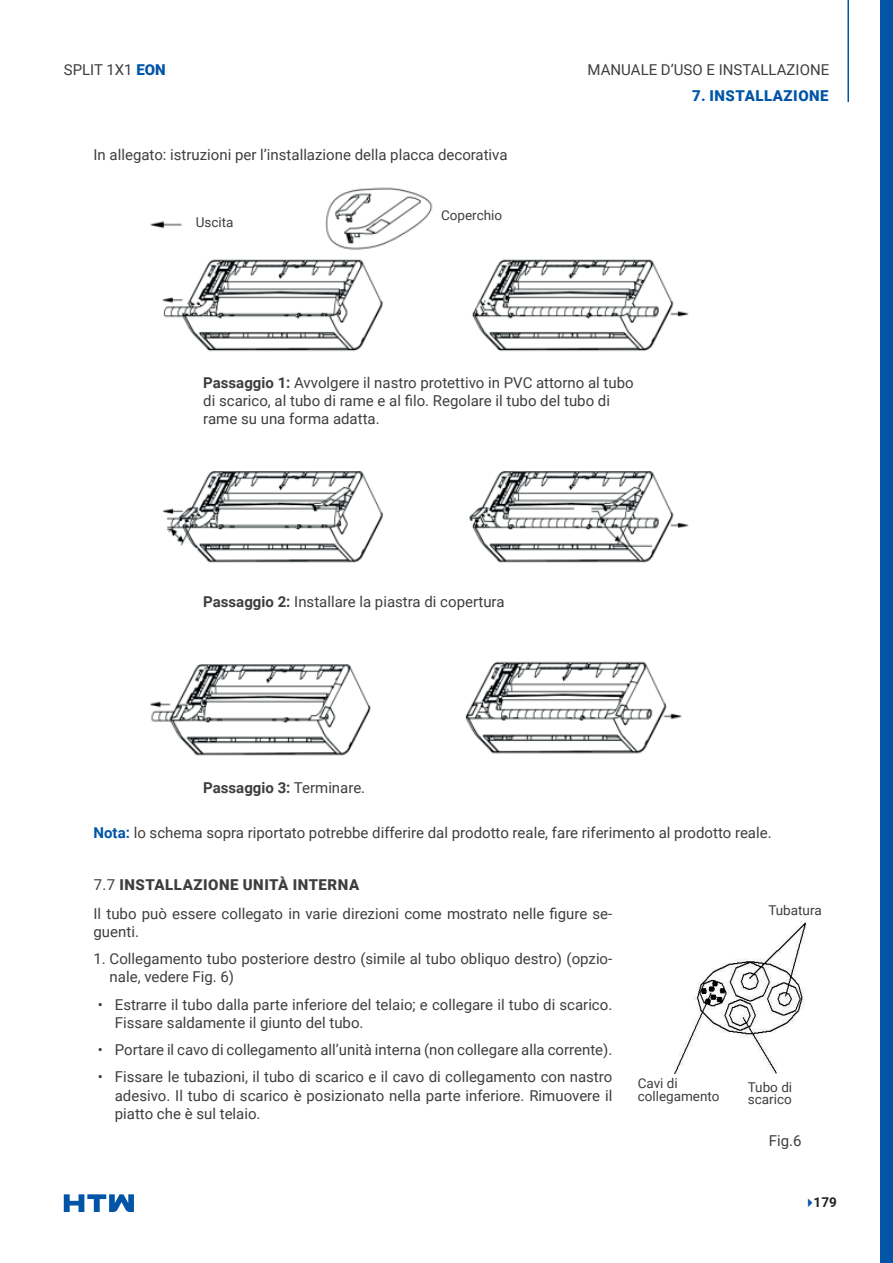
<style>
.page{position:relative;width:893px;height:1263px;background:#fff}
.page>*{position:absolute;margin:0;border:0;box-sizing:border-box;transform-origin:0 0}
.Text{font:15px/18px "Roboto";color:#3e3e3f}
.Head{font:900 15px "Roboto";letter-spacing:.035em;color:#3e3e3f}
.Text-2{font:700 15px "Roboto";color:#3e3e3f}
.t1{font:900 15px "Roboto";letter-spacing:.035em;color:#0154a6}
.Text-3{font:13.5px/13.5px "Roboto";color:#3e3e3f}
.t2{font:700 13.5px "Roboto";color:#222}
.s1{font-weight:900;color:#0154a6}
.s2{font-weight:700}
.s3{font-weight:400}
.s4{font-weight:700;color:#0154a6}
.s5{color:#0154a6}
</style>
<div class="page">
<hr style="left:847px;top:0;width:2px;height:102px;background:#0154a6">
<div style="left:880px;top:0;width:13px;height:1263px;background:#0154a6"></div>
<svg style="left:64px;top:1194px;width:70px;height:18px"></svg>
<img style="left:150px;top:187px;width:539px;height:165px">
<img style="left:150px;top:471px;width:539px;height:285px">
<img style="left:674px;top:922px;width:133px;height:151px">
<p class="Text" style="left:64px;top:60px;width:103px">SPLIT 1X1 <span class="s1">EON</span></p>
<p class="Text" style="left:94px;top:145px;width:416px">In allegato: istruzioni per l’installazione della placca decorativa</p>
<p class="Text-3" style="left:196px;top:215px;width:39px">Uscita</p>
<p class="Text-3" style="left:441px;top:208px;width:63px">Coperchio</p>
<p class="Text" style="left:588px;top:60px;width:243px">MANUALE D’USO E INSTALLAZIONE</p>
<p class="t1" style="left:692px;top:85px;width:138px">7. INSTALLAZIONE</p>
<p class="Text" style="left:203px;top:373px;width:432px"><span class="s2">Passaggio 1:</span> Avvolgere il nastro protettivo in PVC attorno al tubo di scarico, al tubo di rame e al filo. Regolare il tubo del tubo di rame su una forma adatta.</p>
<p class="Text" style="left:203px;top:592px;width:303px"><span class="s2">Passaggio 2:</span> Installare la piastra di copertura</p>
<p class="Text-2" style="left:203px;top:777px;width:163px">Passaggio 3: <span class="s3">Terminare.</span></p>
<p class="Text" style="left:94px;top:823px;width:680px"><span class="s4">Nota:</span> lo schema sopra riportato potrebbe differire dal prodotto reale, fare riferimento al prodotto reale.</p>
<p class="Head" style="left:94px;top:875px;width:267px"><span class="s3">7.7</span> INSTALLAZIONE UNITÀ INTERNA</p>
<p class="Text" style="left:94px;top:904px;width:520px">Il tubo può essere collegato in varie direzioni come mostrato nelle figure se&shy;guenti.</p>
<p class="Text" style="left:110px;top:949px;width:504px;text-indent:-16px">1. Collegamento tubo posteriore destro (simile al tubo obliquo destro) (opzio&shy;nale, vedere Fig. 6)</p>
<p class="Text" style="left:115px;top:995px;width:499px;text-indent:-17px">• Estrarre il tubo dalla parte inferiore del telaio; e collegare il tubo di scarico.<br>Fissare saldamente il giunto del tubo.</p>
<p class="Text" style="left:98px;top:1040px;width:516px">• Portare il cavo di collegamento all’unità interna (non collegare alla corrente).</p>
<p class="Text" style="left:115px;top:1067px;width:499px;text-align:justify;text-indent:-17px">• Fissare le tubazioni, il tubo di scarico e il cavo di collegamento con nastro adesivo. Il tubo di scarico è posizionato nella parte inferiore. Rimuovere il piatto che è sul telaio.</p>
<p class="Text" style="left:769px;top:1131px;width:34px">Fig.6</p>
<p class="Text-3" style="left:768px;top:903px;width:55px">Tubatura</p>
<p class="Text-3" style="left:638px;top:1076px;width:83px">Cavi di collegamento</p>
<p class="Text-3" style="left:748px;top:1081px;width:46px;line-height:12px">Tubo di scarico</p>
<p class="t2" style="left:803px;top:1193px;width:35px"><span class="s5">✔</span>179</p>
</div>
